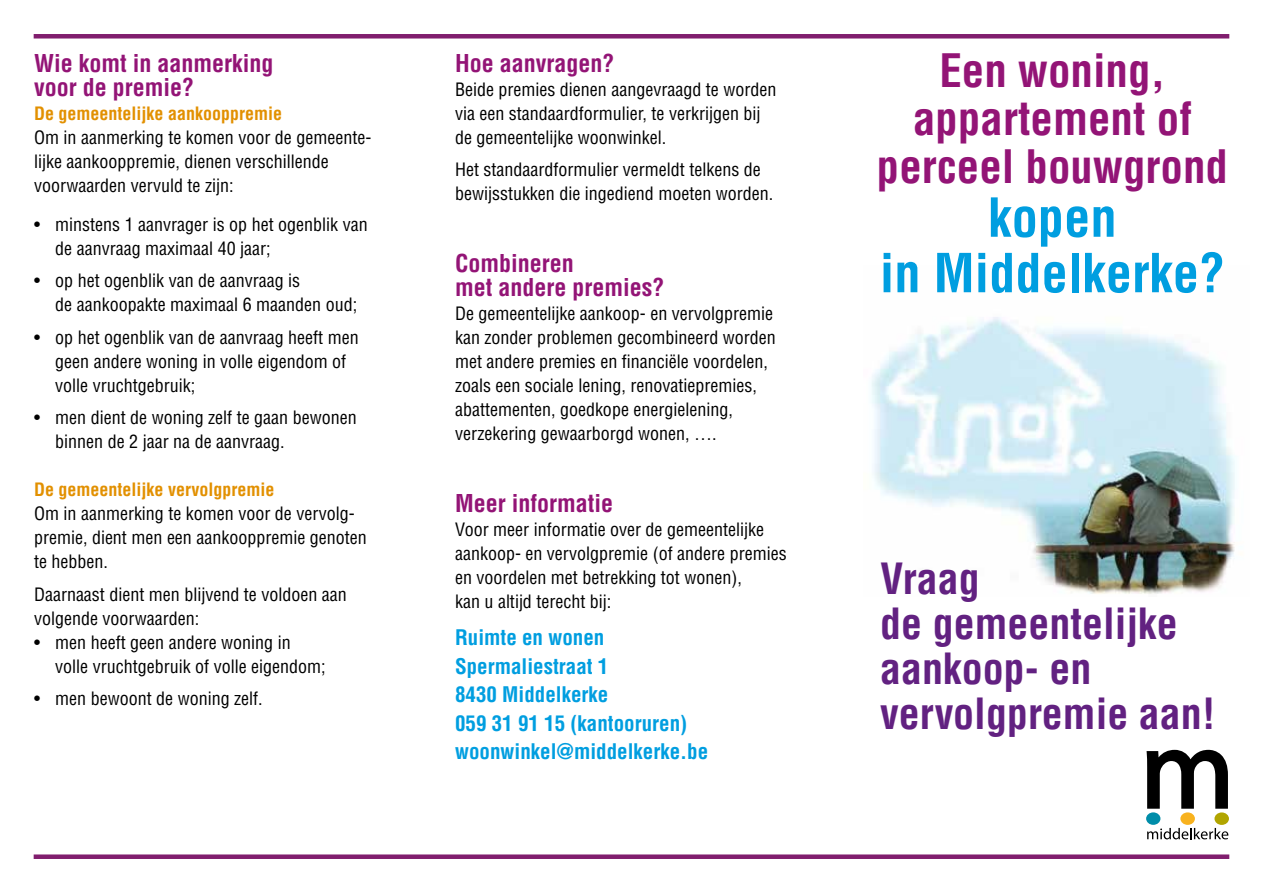
<style>
.page{position:relative;width:1263px;height:893px;background:#fff}
.page>*{position:absolute;margin:0;border:0;box-sizing:border-box;transform-origin:0 0}
.t1{font:700 condensed 52.5px/55.5px "Helvetica LT Std";color:#009ee0;text-align:center}
.t2{font:700 condensed 45px/48px "Helvetica LT Std";color:#931476;text-align:center}
.t3{font:700 condensed 42px/45px "Helvetica LT Std";color:#622181}
.t4{font:700 condensed 24px/24px "Helvetica LT Std";color:#931476}
.t5{font:700 condensed 21px/28.5px "Helvetica LT Std";color:#009ee0}
.t6{font:condensed 18px/24px "Helvetica LT Std";color:#000}
.t7{font:700 condensed 18px "Helvetica LT Std";color:#e29000}
</style>
<div class="page">
<img style="left:871px;top:317px;width:364px;height:277px">
<div style="left:1146px;top:812px;width:14px;height:13px;background:#008da9;border-radius:50%"></div>
<div style="left:1180px;top:812px;width:15px;height:13px;background:#f8b21e;border-radius:50%"></div>
<div style="left:1214px;top:812px;width:15px;height:13px;background:#b1a500;border-radius:50%"></div>
<svg style="left:1147px;top:828px;width:81px;height:11px"></svg>
<svg style="left:1146px;top:750px;width:82px;height:59px"></svg>
<div style="left:34px;top:34px;width:1195px;height:5px;background:#811e6e"></div>
<div style="left:34px;top:854px;width:1195px;height:5px;background:#811e6e"></div>
<h3 class="t4" style="left:34px;top:51px;width:241px">Wie komt in aanmerking voor de premie?</h3>
<p class="t7" style="left:34px;top:102px;width:250px">De gemeentelijke aankooppremie</p>
<p class="t6" style="left:34px;top:125px;width:339px">Om in aanmerking te komen voor de gemeente&shy;lijke aankooppremie, dienen verschillende voorwaarden vervuld te zijn:</p>
<p class="t6" style="left:55px;top:212px;width:314px;text-indent:-21px">• minstens 1 aanvrager is op het ogenblik van de aanvraag maximaal 40 jaar;</p>
<p class="t6" style="left:55px;top:268px;width:303px;text-indent:-21px">• op het ogenblik van de aanvraag is<br>de aankoopakte maximaal 6 maanden oud;</p>
<p class="t6" style="left:55px;top:325px;width:305px;text-indent:-21px">• op het ogenblik van de aanvraag heeft men geen andere woning in volle eigendom of volle vruchtgebruik;</p>
<p class="t6" style="left:55px;top:405px;width:303px;text-indent:-21px">• men dient de woning zelf te gaan bewonen binnen de 2 jaar na de aanvraag.</p>
<p class="t7" style="left:34px;top:478px;width:242px">De gemeentelijke vervolgpremie</p>
<p class="t6" style="left:34px;top:501px;width:334px">Om in aanmerking te komen voor de vervolg&shy;premie, dient men een aankooppremie genoten te hebben.</p>
<p class="t6" style="left:34px;top:582px;width:314px">Daarnaast dient men blijvend te voldoen aan volgende voorwaarden:</p>
<p class="t6" style="left:55px;top:630px;width:272px;text-indent:-21px">• men heeft geen andere woning in volle vruchtgebruik of volle eigendom;</p>
<p class="t6" style="left:34px;top:686px;width:230px">• men bewoont de woning zelf.</p>
<h3 class="t4" style="left:455px;top:51px;width:161px">Hoe aanvragen?</h3>
<p class="t6" style="left:455px;top:77px;width:323px">Beide premies dienen aangevraagd te worden via een standaardformulier, te verkrijgen bij de gemeentelijke woonwinkel.</p>
<p class="t6" style="left:455px;top:157px;width:320px">Het standaardformulier vermeldt telkens de bewijsstukken die ingediend moeten worden.</p>
<h3 class="t4" style="left:455px;top:251px;width:211px">Combineren<br>met andere premies?</h3>
<p class="t6" style="left:455px;top:302px;width:322px">De gemeentelijke aankoop- en vervolgpremie kan zonder problemen gecombineerd worden met andere premies en financiële voordelen, zoals een sociale lening, renovatiepremies, abattementen, goedkope energielening, verzekering gewaarborgd wonen, ….</p>
<h3 class="t4" style="left:455px;top:491px;width:160px">Meer informatie</h3>
<p class="t6" style="left:455px;top:518px;width:333px">Voor meer informatie over de gemeentelijke aankoop- en vervolgpremie (of andere premies en voordelen met betrekking tot wonen),<br>kan u altijd terecht bij:</p>
<p class="t5" style="left:455px;top:623px;width:255px">Ruimte en wonen<br>Spermaliestraat 1<br>8430 Middelkerke<br>059 31 91 15 (kantooruren) woonwinkel@middelkerke.be</p>
<h2 class="t2" style="left:877px;top:46px;width:353px">Een woning, appartement of perceel bouwgrond</h2>
<h1 class="t1" style="left:880px;top:190px;width:347px">kopen<br>in Middelkerke?</h1>
<h3 class="t3" style="left:880px;top:556px;width:337px">Vraag<br>de gemeentelijke aankoop- en vervolgpremie aan!</h3>
</div>
